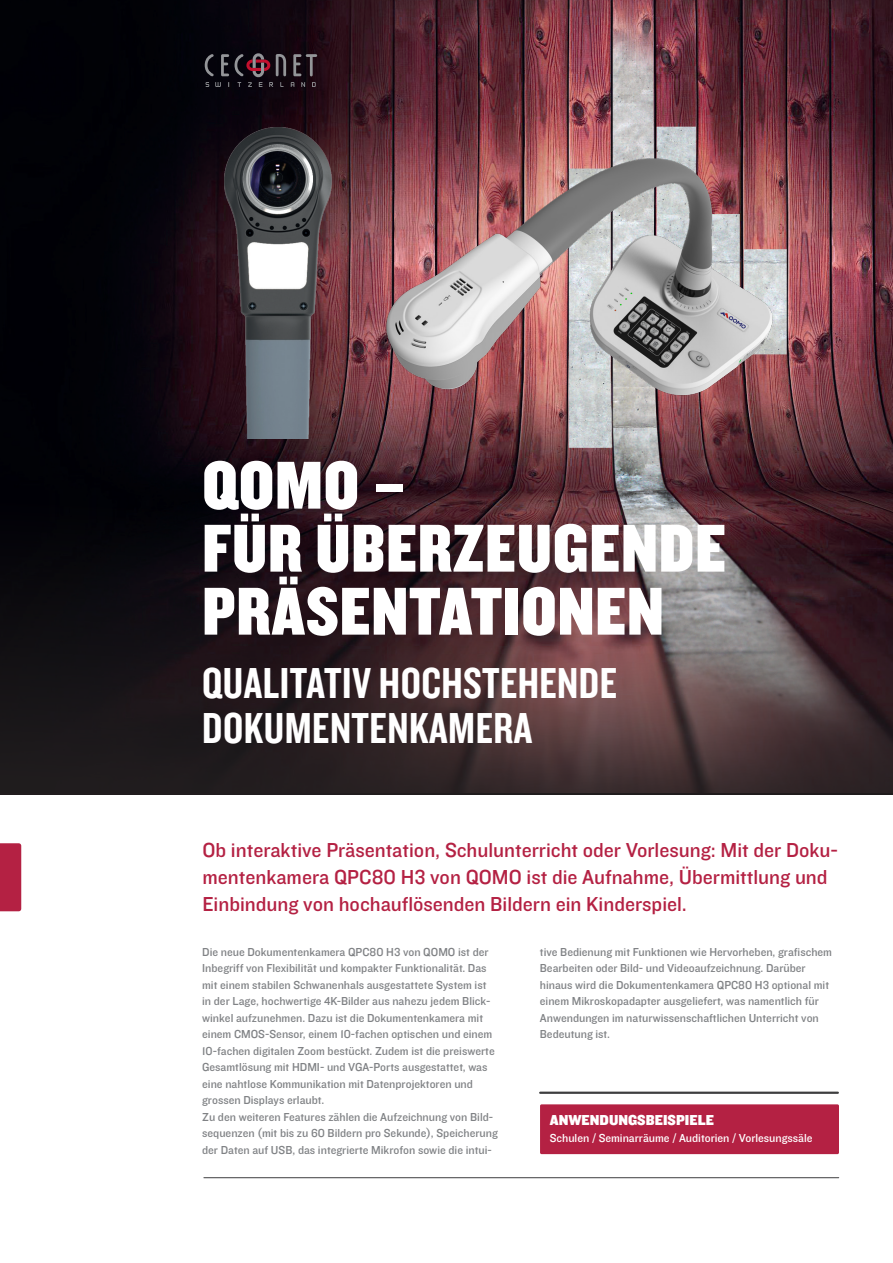
<style>
.page{position:relative;width:893px;height:1263px;background:#fff}
.page>*{position:absolute;margin:0;border:0;box-sizing:border-box;transform-origin:0 0}
.t1{font:70.35px "Knockout HTF70 Full Welterwt";letter-spacing:.01em;color:#fff}
.t2{font:45px "Knockout HTF49 Liteweight";letter-spacing:.01em;color:#fff}
.t3{font:21px/27px "Knockout HTF31 Junior Middlewt";color:#b42143}
.t4{font:15px "Knockout HTF71 Full Middlewt";color:#fff}
.t5{font:12px/16.5px "Knockout HTF31 Junior Middlewt";color:#808285}
.t6{font:12px "Knockout HTF31 Junior Middlewt";color:#fff}
</style>
<div class="page">
<img style="left:0;top:0;width:893px;height:472px">
<hr style="left:204px;top:1177px;width:635px;height:1px;background:#3e3e3f">
<hr style="left:540px;top:1091px;width:298px;height:3px;background:#3e3e3f">
<div style="left:540px;top:1104px;width:299px;height:50px;background:#b42143;border-radius:2px"></div>
<svg style="left:0;top:472px;width:893px;height:322px;background:#38272b"></svg>
<svg style="left:0;top:843px;width:21px;height:68px"></svg>
<svg style="left:205px;top:54px;width:9px;height:22px"></svg>
<svg style="left:221px;top:54px;width:8px;height:22px"></svg>
<svg style="left:215px;top:82px;width:6px;height:5px"></svg>
<svg style="left:206px;top:82px;width:3px;height:5px"></svg>
<svg style="left:235px;top:53px;width:82px;height:34px;background:#33242c"></svg>
<img style="left:326px;top:122px;width:473px;height:350px">
<img style="left:224px;top:127px;width:107px;height:311px">
<p class="t1" style="left:202px;top:448px;width:206px">QOMO –</p>
<p class="t1" style="left:202px;top:511px;width:525px">FÜR ÜBERZEUGENDE</p>
<p class="t1" style="left:202px;top:574px;width:463px">PRÄSENTATIONEN</p>
<p class="t2" style="left:202px;top:660px;width:416px">QUALITATIV HOCHSTEHENDE</p>
<p class="t2" style="left:202px;top:705px;width:332px">DOKUMENTENKAMERA</p>
<p class="t3" style="left:202px;top:837px;width:637px">Ob interaktive Präsentation, Schulunterricht oder Vorlesung: Mit der Doku&shy;mentenkamera QPC80 H3 von QOMO ist die Aufnahme, Übermittlung und<br>Einbindung von hochauflösenden Bildern ein Kinderspiel.</p>
<p class="t5" style="left:202px;top:944px;width:294px">Die neue Dokumentenkamera QPC80 H3 von QOMO ist der Inbegriff von Flexibilität und kompakter Funktionalität. Das mit einem stabilen Schwanenhals ausgestattete System ist in der Lage, hochwertige 4K-Bilder aus nahezu jedem Blick&shy;winkel aufzunehmen. Dazu ist die Dokumentenkamera mit einem CMOS-Sensor, einem 10-fachen optischen und einem 10-fachen digitalen Zoom bestückt. Zudem ist die preiswerte Gesamtlösung mit HDMI- und VGA-Ports ausgestattet, was eine nahtlose Kommunikation mit Datenprojektoren und grossen Displays erlaubt.</p>
<p class="t5" style="left:202px;top:1109px;width:297px">Zu den weiteren Features zählen die Aufzeichnung von Bild&shy;sequenzen (mit bis zu 60 Bildern pro Sekunde), Speicherung der Daten auf USB, das integrierte Mikrofon sowie die intui-</p>
<p class="t5" style="left:540px;top:944px;width:294px">tive Bedienung mit Funktionen wie Hervorheben, grafischem Bearbeiten oder Bild- und Videoaufzeichnung. Darüber hinaus wird die Dokumentenkamera QPC80 H3 optional mit einem Mikroskopadapter ausgeliefert, was namentlich für Anwendungen im naturwissenschaftlichen Unterricht von Bedeutung ist.</p>
<p class="t4" style="left:550px;top:1112px;width:166px">ANWENDUNGSBEISPIELE</p>
<p class="t6" style="left:550px;top:1131px;width:264px">Schulen / Seminarräume / Auditorien / Vorlesungssäle</p>
</div>
